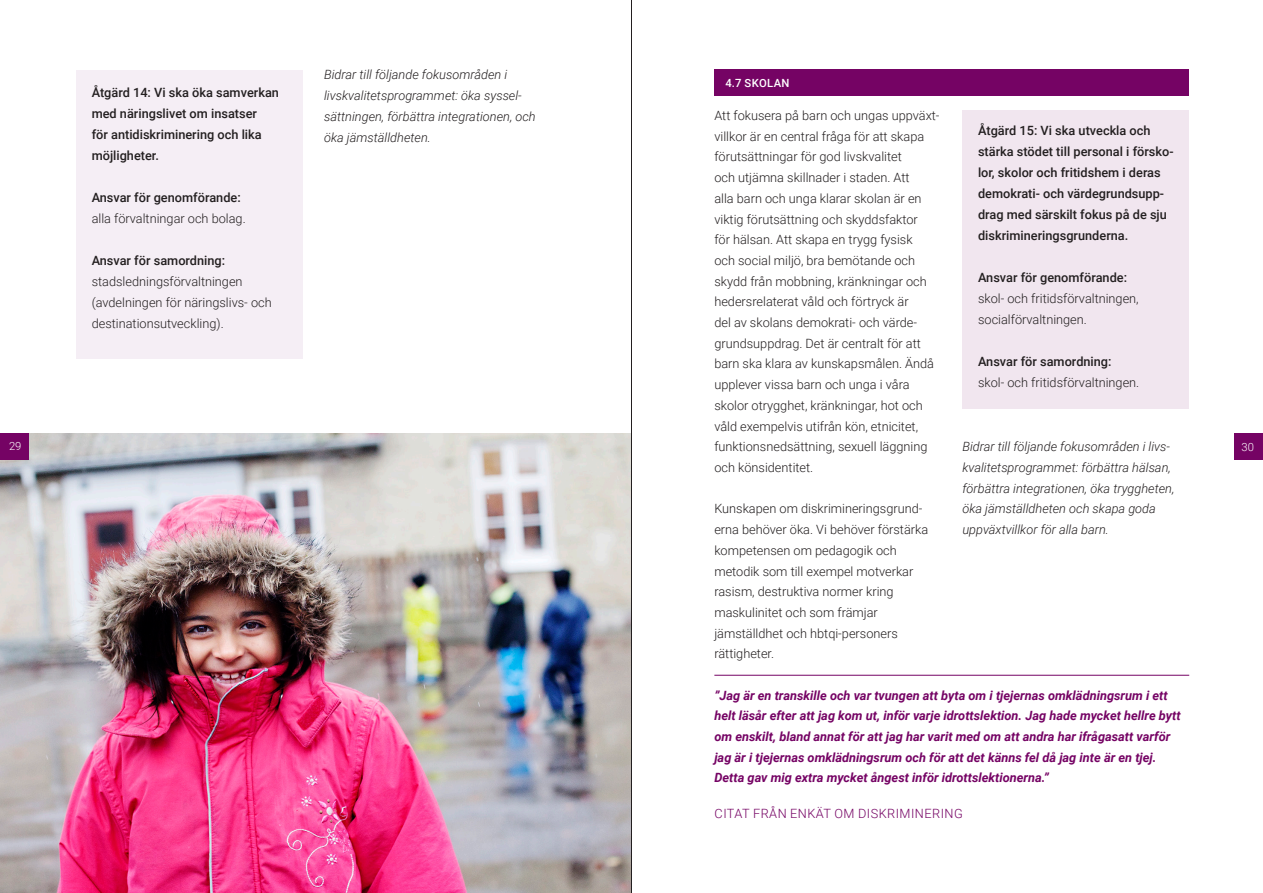
<style>
.page{position:relative;width:1263px;height:893px;background:#fff}
.page>*{position:absolute;margin:0;border:0;box-sizing:border-box;transform-origin:0 0}
.t1{font:300 12.75px/20.7px "Roboto";color:#231f20}
.t2{font:500 12.75px/21px "Roboto";color:#231f20}
.t3{font:italic 700 12.75px/20.7px "Roboto";color:#750364}
.t4{font:italic 300 12.75px/20.7px "Roboto";color:#231f20}
.t5{font:300 12.75px "Roboto";letter-spacing:.035em;color:#750364}
.t6{font:500 11.25px "Roboto";letter-spacing:.035em;color:#fff}
.t7{font:300 11.25px "Roboto";color:#fff}
</style>
<div class="page">
<div style="left:76px;top:70px;width:227px;height:288px;background:#f5eef5"></div>
<div style="left:962px;top:110px;width:227px;height:299px;background:#f1e6ef"></div>
<div style="left:714px;top:70px;width:475px;height:26px;background:#750364"></div>
<img style="left:0;top:433px;width:631px;height:460px">
<div style="left:0;top:433px;width:28px;height:27px;background:#750364"></div>
<hr style="left:714px;top:675px;width:475px;height:1px;background:#750364">
<div style="left:1234px;top:433px;width:29px;height:27px;background:#750364"></div>
<hr style="left:631px;top:0;width:1px;height:893px;background:#231f20">
<p class="t7" style="left:9px;top:439px;width:14px">29</p>
<p class="t2" style="left:92px;top:81px;width:189px">Åtgärd 14: Vi ska öka samverkan med näringslivet om insatser<br>för antidiskriminering och lika möjligheter.</p>
<p class="t2" style="left:92px;top:186px;width:151px">Ansvar för genomförande:</p>
<p class="t1" style="left:92px;top:207px;width:156px">alla förvaltningar och bolag.</p>
<p class="t2" style="left:92px;top:249px;width:135px">Ansvar för samordning:</p>
<p class="t1" style="left:92px;top:270px;width:182px">stadsledningsförvaltningen (avdelningen för näringslivs- och destinationsutveckling).</p>
<p class="t4" style="left:324px;top:64px;width:213px">Bidrar till följande fokusområden i livskvalitetsprogrammet: öka syssel&shy;sättningen, förbättra integrationen, och öka jämställdheten.</p>
<p class="t6" style="left:725px;top:75px;width:66px">4.7 SKOLAN</p>
<p class="t1" style="left:714px;top:105px;width:226px">Att fokusera på barn och ungas uppväxt&shy;villkor är en central fråga för att skapa förutsättningar för god livskvalitet<br>och utjämna skillnader i staden. Att<br>alla barn och unga klarar skolan är en viktig förutsättning och skyddsfaktor<br>för hälsan. Att skapa en trygg fysisk<br>och social miljö, bra bemötande och skydd från mobbning, kränkningar och hedersrelaterat våld och förtryck är<br>del av skolans demokrati- och värde&shy;grundsuppdrag. Det är centralt för att barn ska klara av kunskapsmålen. Ändå upplever vissa barn och unga i våra skolor otrygghet, kränkningar, hot och våld exempelvis utifrån kön, etnicitet, funktionsnedsättning, sexuell läggning och könsidentitet.</p>
<p class="t1" style="left:714px;top:498px;width:215px">Kunskapen om diskrimineringsgrund--- erna behöver öka. Vi behöver förstärka kompetensen om pedagogik och metodik som till exempel motverkar rasism, destruktiva normer kring maskulinitet och som främjar jämställdhet och hbtqi-personers rättigheter.</p>
<p class="t2" style="left:978px;top:119px;width:197px">Åtgärd 15: Vi ska utveckla och stärka stödet till personal i försko&shy;lor, skolor och fritidshem i deras demokrati- och värdegrundsupp&shy;drag med särskilt fokus på de sju diskrimineringsgrunderna.</p>
<p class="t2" style="left:978px;top:266px;width:151px">Ansvar för genomförande:</p>
<p class="t1" style="left:978px;top:287px;width:162px">skol- och fritidsförvaltningen, socialförvaltningen.</p>
<p class="t2" style="left:978px;top:350px;width:135px">Ansvar för samordning:</p>
<p class="t1" style="left:978px;top:372px;width:163px">skol- och fritidsförvaltningen.</p>
<p class="t4" style="left:962px;top:436px;width:214px">Bidrar till följande fokusområden i livs&shy;kvalitetsprogrammet: förbättra hälsan, förbättra integrationen, öka tryggheten, öka jämställdheten och skapa goda uppväxtvillkor för alla barn.</p>
<p class="t3" style="left:714px;top:684px;width:468px">”Jag är en transkille och var tvungen att byta om i tjejernas omklädningsrum i ett helt läsår efter att jag kom ut, inför varje idrottslektion. Jag hade mycket hellre bytt om enskilt, bland annat för att jag har varit med om att andra har ifrågasatt varför jag är i tjejernas omklädningsrum och för att det känns fel då jag inte är en tjej.<br>Detta gav mig extra mycket ångest inför idrottslektionerna.”</p>
<p class="t5" style="left:715px;top:805px;width:250px">CITAT FRÅN ENKÄT OM DISKRIMINERING</p>
<p class="t7" style="left:1241px;top:439px;width:14px">30</p>
</div>
